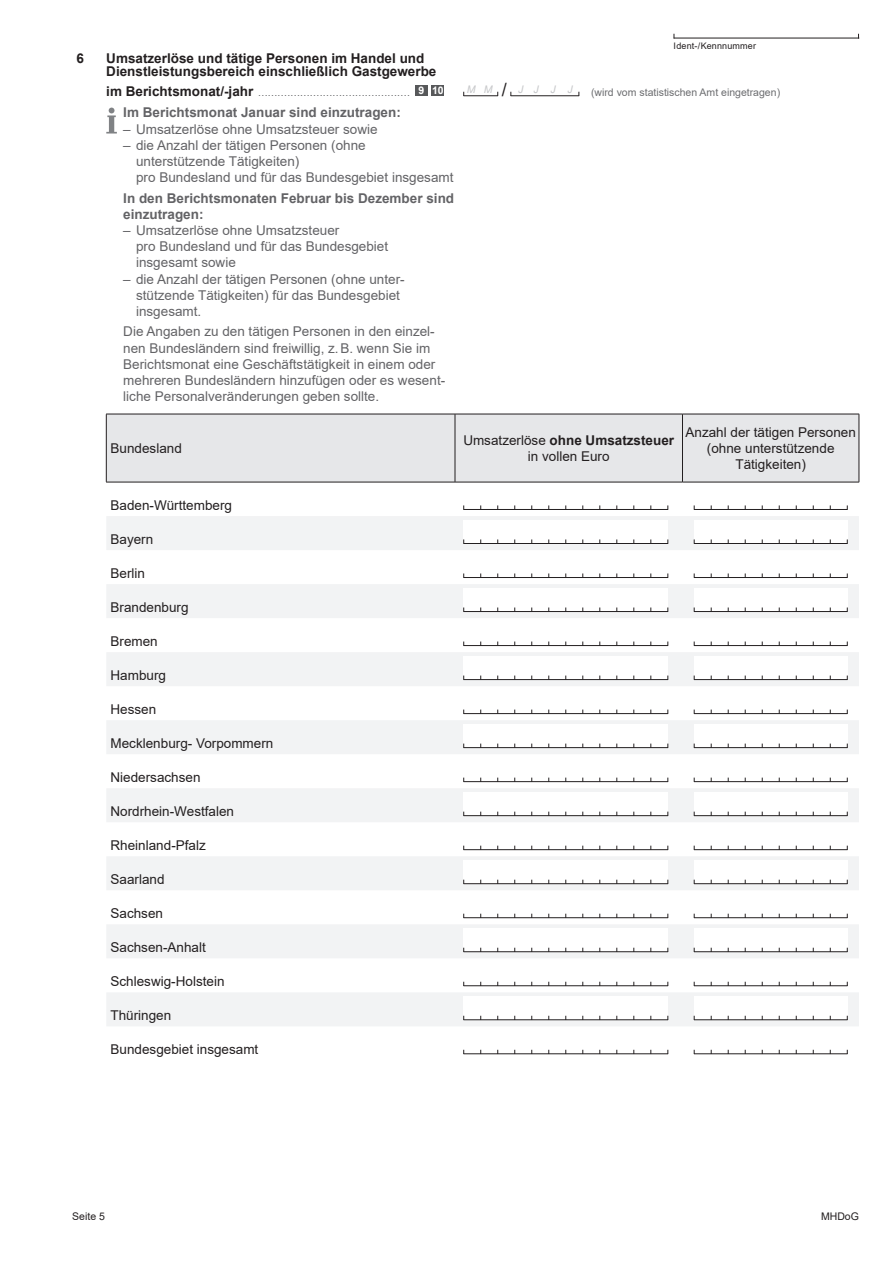
<style>
.page{position:relative;width:893px;height:1263px;background:#fff}
.page>*{position:absolute;margin:0;border:0;box-sizing:border-box;transform-origin:0 0}
.t1{font:13.5px/16.2px "Arial";color:#636366}
.t2{font:13.5px/16.2px "Arial";color:#231f20;text-align:center}
.t3{font:700 13.5px/16.2px "Arial";color:#636366}
.t4{font:700 13.5px/13.2px "Arial";color:#231f20}
.t5{font:10.5px "Arial";color:#6c6d70}
.t6{font:10.5px "Arial";color:#231f20}
.t7{font:italic 10.5px "Arial";letter-spacing:1.04em;color:#c7c8ca}
.t8{font:9px "Arial";letter-spacing:.02em;color:#231f20}
.s1{font-weight:700;font-size:13.5px;color:#231f20}
.s2{font-weight:700;color:#fff}
.s3{font-style:normal;font-size:18px;color:#231f20}
.s4{font-weight:700}
</style>
<div class="page">
<hr style="left:674px;top:38px;width:185px;height:1px;background:#231f20">
<div style="left:107px;top:415px;width:752px;height:67px;background:#e6e7e9"></div>
<svg style="left:107px;top:516px;width:752px;height:510px;fill:#f2f3f4"></svg>
<hr style="left:106px;top:414px;width:349px;height:1px;background:#231f20">
<hr style="left:106px;top:414px;width:1px;height:68px;background:#231f20">
<hr style="left:455px;top:414px;width:227px;height:1px;background:#231f20">
<hr style="left:455px;top:414px;width:1px;height:68px;background:#231f20">
<hr style="left:682px;top:414px;width:177px;height:1px;background:#231f20">
<hr style="left:682px;top:414px;width:1px;height:68px;background:#231f20">
<hr style="left:859px;top:414px;width:1px;height:68px;background:#231f20">
<hr style="left:106px;top:482px;width:349px;height:1px;background:#231f20">
<hr style="left:455px;top:482px;width:227px;height:1px;background:#231f20">
<hr style="left:682px;top:482px;width:177px;height:1px;background:#231f20">
<div style="left:415px;top:85px;width:13px;height:11px;background:#57585a"></div>
<div style="left:432px;top:85px;width:12px;height:11px;background:#57585a"></div>
<hr style="left:463px;top:95px;width:35px;height:1px;background:#231f20">
<hr style="left:511px;top:95px;width:68px;height:1px;background:#231f20">
<svg style="left:106px;top:108px;width:11px;height:26px"></svg>
<hr style="left:463px;top:509px;width:205px;height:1px;background:#231f20">
<hr style="left:694px;top:509px;width:153px;height:1px;background:#231f20">
<div style="left:464px;top:520px;width:204px;height:24px;background:#fff"></div>
<hr style="left:463px;top:543px;width:205px;height:1px;background:#231f20">
<div style="left:694px;top:520px;width:153px;height:24px;background:#fff"></div>
<hr style="left:694px;top:543px;width:153px;height:1px;background:#231f20">
<div style="left:464px;top:554px;width:204px;height:24px;background:#fff"></div>
<hr style="left:463px;top:577px;width:205px;height:1px;background:#231f20">
<div style="left:694px;top:554px;width:153px;height:24px;background:#fff"></div>
<hr style="left:694px;top:577px;width:153px;height:1px;background:#231f20">
<div style="left:464px;top:588px;width:204px;height:24px;background:#fff"></div>
<hr style="left:463px;top:611px;width:205px;height:1px;background:#231f20">
<div style="left:694px;top:588px;width:153px;height:24px;background:#fff"></div>
<hr style="left:694px;top:611px;width:153px;height:1px;background:#231f20">
<div style="left:464px;top:622px;width:204px;height:24px;background:#fff"></div>
<hr style="left:463px;top:645px;width:205px;height:1px;background:#231f20">
<div style="left:694px;top:622px;width:153px;height:24px;background:#fff"></div>
<hr style="left:694px;top:645px;width:153px;height:1px;background:#231f20">
<div style="left:464px;top:656px;width:204px;height:24px;background:#fff"></div>
<hr style="left:463px;top:679px;width:205px;height:1px;background:#231f20">
<div style="left:694px;top:656px;width:153px;height:24px;background:#fff"></div>
<hr style="left:694px;top:679px;width:153px;height:1px;background:#231f20">
<div style="left:464px;top:690px;width:204px;height:24px;background:#fff"></div>
<hr style="left:463px;top:713px;width:205px;height:1px;background:#231f20">
<div style="left:694px;top:690px;width:153px;height:24px;background:#fff"></div>
<hr style="left:694px;top:713px;width:153px;height:1px;background:#231f20">
<div style="left:464px;top:724px;width:204px;height:24px;background:#fff"></div>
<hr style="left:463px;top:747px;width:205px;height:1px;background:#231f20">
<div style="left:694px;top:724px;width:153px;height:24px;background:#fff"></div>
<hr style="left:694px;top:747px;width:153px;height:1px;background:#231f20">
<div style="left:464px;top:758px;width:204px;height:24px;background:#fff"></div>
<hr style="left:463px;top:781px;width:205px;height:1px;background:#231f20">
<div style="left:694px;top:758px;width:153px;height:24px;background:#fff"></div>
<hr style="left:694px;top:781px;width:153px;height:1px;background:#231f20">
<div style="left:464px;top:792px;width:204px;height:24px;background:#fff"></div>
<hr style="left:463px;top:815px;width:205px;height:1px;background:#231f20">
<div style="left:694px;top:792px;width:153px;height:24px;background:#fff"></div>
<hr style="left:694px;top:815px;width:153px;height:1px;background:#231f20">
<div style="left:464px;top:826px;width:204px;height:24px;background:#fff"></div>
<hr style="left:463px;top:849px;width:205px;height:1px;background:#231f20">
<div style="left:694px;top:826px;width:153px;height:24px;background:#fff"></div>
<hr style="left:694px;top:849px;width:153px;height:1px;background:#231f20">
<div style="left:464px;top:860px;width:204px;height:24px;background:#fff"></div>
<hr style="left:463px;top:883px;width:205px;height:1px;background:#231f20">
<div style="left:694px;top:860px;width:153px;height:24px;background:#fff"></div>
<hr style="left:694px;top:883px;width:153px;height:1px;background:#231f20">
<div style="left:464px;top:894px;width:204px;height:24px;background:#fff"></div>
<hr style="left:463px;top:917px;width:205px;height:1px;background:#231f20">
<div style="left:694px;top:894px;width:153px;height:24px;background:#fff"></div>
<hr style="left:694px;top:917px;width:153px;height:1px;background:#231f20">
<div style="left:464px;top:928px;width:204px;height:24px;background:#fff"></div>
<hr style="left:463px;top:951px;width:205px;height:1px;background:#231f20">
<div style="left:694px;top:928px;width:153px;height:24px;background:#fff"></div>
<hr style="left:694px;top:951px;width:153px;height:1px;background:#231f20">
<div style="left:464px;top:962px;width:204px;height:24px;background:#fff"></div>
<hr style="left:463px;top:985px;width:205px;height:1px;background:#231f20">
<div style="left:694px;top:962px;width:153px;height:24px;background:#fff"></div>
<hr style="left:694px;top:985px;width:153px;height:1px;background:#231f20">
<div style="left:464px;top:996px;width:204px;height:24px;background:#fff"></div>
<hr style="left:463px;top:1019px;width:205px;height:1px;background:#231f20">
<div style="left:694px;top:996px;width:153px;height:24px;background:#fff"></div>
<hr style="left:694px;top:1019px;width:153px;height:1px;background:#231f20">
<hr style="left:463px;top:1053px;width:205px;height:1px;background:#231f20">
<hr style="left:694px;top:1053px;width:153px;height:1px;background:#231f20">
<p class="t8" style="left:674px;top:40px;width:84px">Ident-/Kennnummer</p>
<p class="t4" style="left:77px;top:52px;width:9px">6</p>
<p class="t4" style="left:106px;top:52px;width:332px">Umsatzerlöse und tätige Personen im Handel und<br>Dienstleistungsbereich einschließlich Gastgewerbe</p>
<p class="t5" style="left:106px;top:85px;width:339px"><span class="s1">im Berichtsmonat/-jahr</span> ............................................... <span class="s2">9 10</span></p>
<p class="t7" style="left:467px;top:83px;width:107px">MM<span class="s3">/</span>JJJJ</p>
<p class="t5" style="left:591px;top:85px;width:191px">(wird vom statistischen Amt eingetragen)</p>
<p class="t3" style="left:123px;top:105px;width:279px">Im Berichtsmonat Januar sind einzutragen:</p>
<p class="t1" style="left:123px;top:121px;width:256px">– Umsatzerlöse ohne Umsatzsteuer sowie</p>
<p class="t1" style="left:136px;top:137px;width:319px;text-indent:-13px">– die Anzahl der tätigen Personen (ohne unterstützende Tätigkeiten)<br>pro Bundesland und für das Bundesgebiet insgesamt</p>
<p class="t3" style="left:123px;top:190px;width:332px">In den Berichtsmonaten Februar bis Dezember sind einzutragen:</p>
<p class="t1" style="left:136px;top:222px;width:254px;text-indent:-13px">– Umsatzerlöse ohne Umsatzsteuer<br>pro Bundesland und für das Bundesgebiet insgesamt sowie</p>
<p class="t1" style="left:136px;top:271px;width:270px;text-indent:-13px">– die Anzahl der tätigen Personen (ohne unter&shy;stützende Tätigkeiten) für das Bundesgebiet insgesamt.</p>
<p class="t1" style="left:123px;top:323px;width:323px">Die Angaben zu den tätigen Personen in den einzel&shy;nen Bundesländern sind freiwillig, z.B. wenn Sie im Berichtsmonat eine Geschäftstätigkeit in einem oder mehreren Bundesländern hinzufügen oder es wesent&shy;liche Personalveränderungen geben sollte.</p>
<p class="t2" style="left:111px;top:440px;width:73px">Bundesland</p>
<p class="t2" style="left:463px;top:432px;width:212px">Umsatzerlöse <span class="s4">ohne Umsatzsteuer </span>in vollen Euro</p>
<p class="t2" style="left:685px;top:424px;width:172px">Anzahl der tätigen Personen (ohne unterstützende<br>Tätigkeiten)</p>
<p class="t2" style="left:111px;top:497px;width:123px">Baden-Württemberg</p>
<p class="t2" style="left:111px;top:531px;width:44px">Bayern</p>
<p class="t2" style="left:111px;top:565px;width:36px">Berlin</p>
<p class="t2" style="left:111px;top:599px;width:80px">Brandenburg</p>
<p class="t2" style="left:111px;top:633px;width:49px">Bremen</p>
<p class="t2" style="left:111px;top:667px;width:57px">Hamburg</p>
<p class="t2" style="left:111px;top:701px;width:47px">Hessen</p>
<p class="t2" style="left:111px;top:735px;width:164px">Mecklenburg- Vorpommern</p>
<p class="t2" style="left:111px;top:769px;width:92px">Niedersachsen</p>
<p class="t2" style="left:111px;top:803px;width:125px">Nordrhein-Westfalen</p>
<p class="t2" style="left:111px;top:837px;width:97px">Rheinland-Pfalz</p>
<p class="t2" style="left:111px;top:871px;width:56px">Saarland</p>
<p class="t2" style="left:111px;top:905px;width:54px">Sachsen</p>
<p class="t2" style="left:111px;top:939px;width:97px">Sachsen-Anhalt</p>
<p class="t2" style="left:111px;top:973px;width:116px">Schleswig-Holstein</p>
<p class="t2" style="left:111px;top:1007px;width:62px">Thüringen</p>
<p class="t2" style="left:111px;top:1041px;width:149px">Bundesgebiet insgesamt</p>
<p class="t6" style="left:72px;top:1209px;width:34px">Seite 5</p>
<p class="t6" style="left:821px;top:1209px;width:39px">MHDoG</p>
</div>
